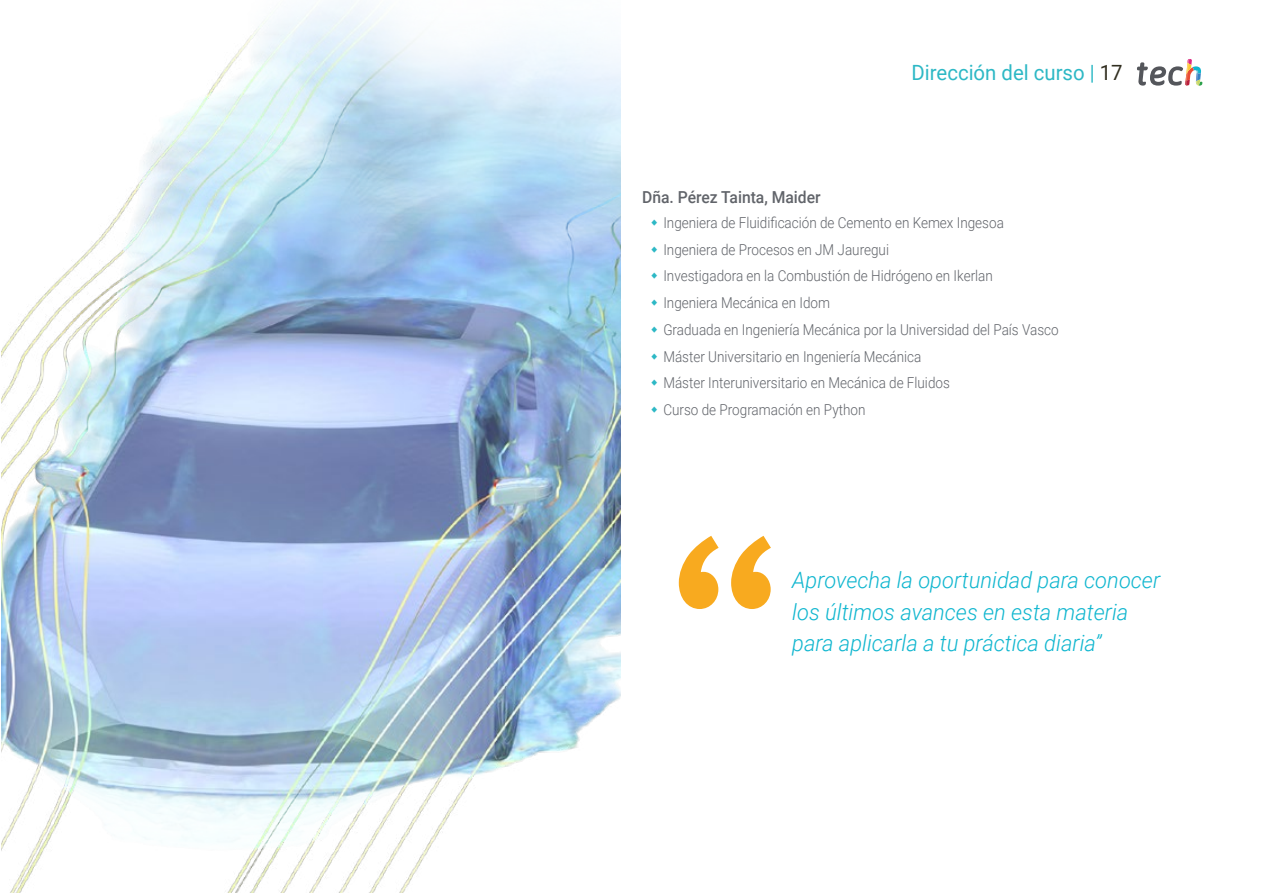
<style>
.page{position:relative;width:1263px;height:893px;background:#fff}
.page>*{position:absolute;margin:0;border:0;box-sizing:border-box;transform-origin:0 0}
.t1{font:italic 300 22.5px/31.5px "Roboto";color:#0fb6cf}
.t2{font:21px "Roboto";color:#2db8c5}
.t3{font:500 16.5px "Roboto";color:#61646a;scale:.95 1}
.t4{font:300 15px/26.7px "Roboto";color:#61646a;scale:.9 1}
.s1{color:#312e20}
</style>
<div class="page">
<svg style="left:1137px;top:59px;width:65px;height:27px"></svg>
<img style="left:1px;top:0;width:620px;height:893px">
<svg style="left:679px;top:536px;width:92px;height:73px"></svg>
<h2 class="t2" style="left:911px;top:57px;width:213px">Dirección del curso | <span class="s1">17</span></h2>
<p class="t3" style="left:642px;top:186px;width:189px">Dña. Pérez Tainta, Maider</p>
<p class="t4" style="left:663px;top:209px;width:441px">Ingeniera de Fluidificación de Cemento en Kemex Ingesoa Ingeniera de Procesos en JM Jauregui<br>Investigadora en la Combustión de Hidrógeno en Ikerlan<br>Ingeniera Mecánica en Idom<br>Graduada en Ingeniería Mecánica por la Universidad del País Vasco Máster Universitario en Ingeniería Mecánica<br>Máster Interuniversitario en Mecánica de Fluidos<br>Curso de Programación en Python</p>
<h1 class="t1" style="left:792px;top:564px;width:370px">Aprovecha la oportunidad para conocer los últimos avances en esta materia para aplicarla a tu práctica diaria”</h1>
</div>
